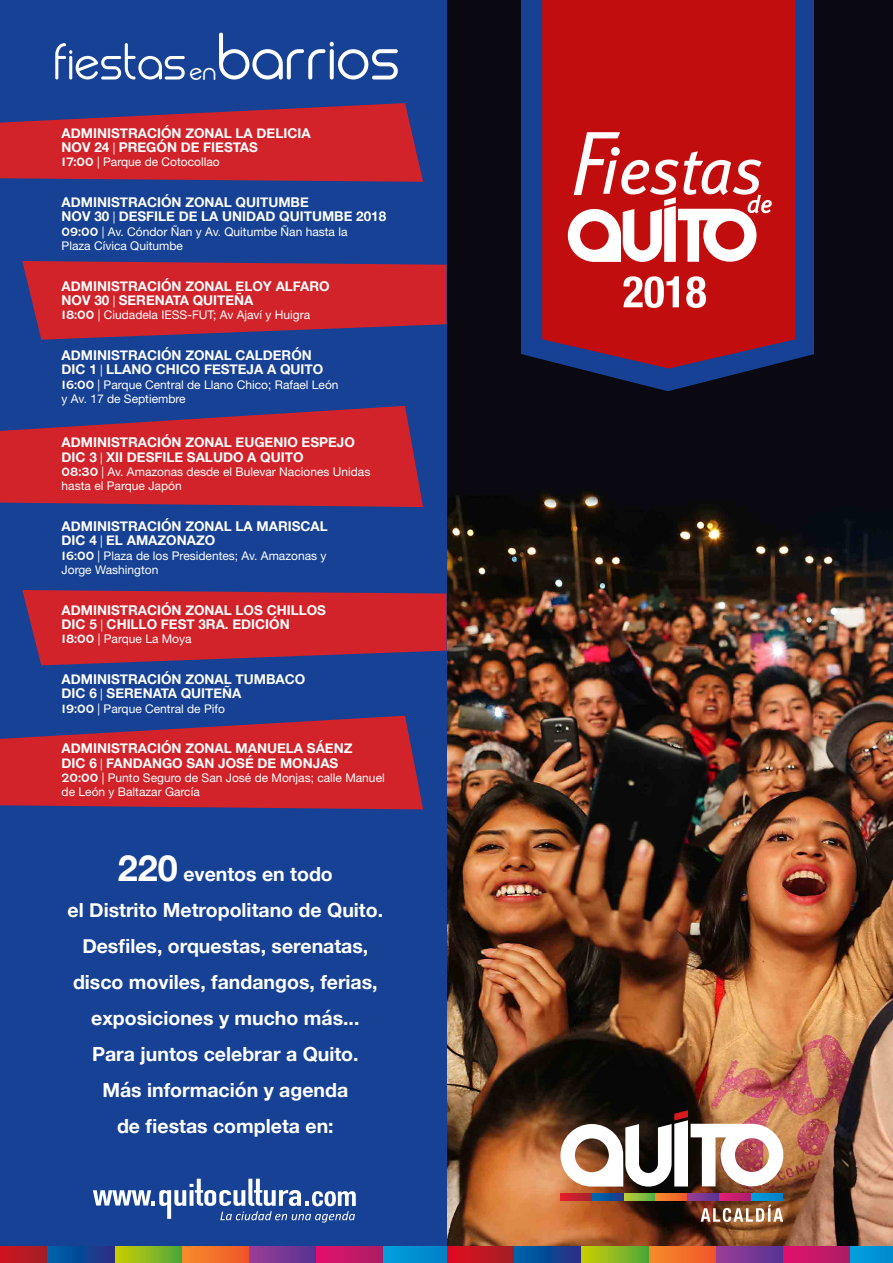
<style>
.page{position:relative;width:893px;height:1263px;background:#fff}
.page>*{position:absolute;margin:0;border:0;box-sizing:border-box;transform-origin:0 0}
.t1{font:67.5px "Biysk";color:#fff}
.t2{font:52.35px "Biysk";color:#fff}
.t3{font:700 36px "Helvetica Neue";color:#fff}
.t4{font:26.85px "Biysk";color:#fff}
.t5{font:700 19.5px/36px "Helvetica Neue";color:#fff;text-align:center}
.t6{font:700 13.5px/14.4px "Helvetica Neue";color:#fff}
.t7{font:12px/14.4px "Helvetica Neue";color:#fff}
.s1{font-family:"Aliment";font-weight:300}
</style>
<div class="page">
<img style="left:446px;top:0;width:447px;height:1246px">
<div style="left:0;top:0;width:446px;height:1263px;background:#164194"></div>
<svg style="left:0;top:103px;width:423px;height:79px"></svg>
<svg style="left:0;top:406px;width:423px;height:101px"></svg>
<svg style="left:0;top:716px;width:423px;height:93px;background:#b62739"></svg>
<svg style="left:22px;top:261px;width:424px;height:79px;background:#b52739"></svg>
<svg style="left:22px;top:590px;width:424px;height:75px;background:#b82738"></svg>
<svg style="left:93px;top:1179px;width:263px;height:43px"></svg>
<div style="left:0;top:1246px;width:48px;height:17px;background:linear-gradient(to right,#cf1421,#a21f24)"></div>
<svg style="left:48px;top:1246px;width:67px;height:17px"></svg>
<div style="left:115px;top:1246px;width:67px;height:17px;background:linear-gradient(to right,#cdcf01,#4ca73c)"></div>
<div style="left:182px;top:1246px;width:67px;height:17px;background:linear-gradient(to right,#f68d2a,#f0552a)"></div>
<div style="left:249px;top:1246px;width:67px;height:17px;background:linear-gradient(to right,#9c3c96,#563394)"></div>
<div style="left:316px;top:1246px;width:67px;height:17px;background:linear-gradient(to right,#e40f6d,#a91e65)"></div>
<svg style="left:383px;top:1246px;width:65px;height:17px"></svg>
<div style="left:448px;top:1246px;width:67px;height:17px;background:linear-gradient(to right,#e20b1f,#a12124)"></div>
<svg style="left:515px;top:1246px;width:67px;height:17px"></svg>
<div style="left:582px;top:1246px;width:67px;height:17px;background:linear-gradient(to right,#cdcf01,#4ca73b)"></div>
<div style="left:649px;top:1246px;width:67px;height:17px;background:linear-gradient(to right,#f68d2a,#f0552a)"></div>
<div style="left:716px;top:1246px;width:67px;height:17px;background:linear-gradient(to right,#9c3c96,#553394)"></div>
<div style="left:783px;top:1246px;width:67px;height:17px;background:linear-gradient(to right,#e40f6d,#a91e65)"></div>
<div style="left:850px;top:1246px;width:43px;height:17px;background:#0095d6"></div>
<svg style="left:522px;top:0;width:292px;height:391px;background:#143373"></svg>
<div style="left:542px;top:0;width:253px;height:368px;background:#c20d0e"></div>
<svg style="left:568px;top:132px;width:204px;height:132px"></svg>
<svg style="left:623px;top:276px;width:56px;height:32px"></svg>
<svg style="left:686px;top:276px;width:20px;height:32px"></svg>
<svg style="left:701px;top:1205px;width:82px;height:17px"></svg>
<svg style="left:560px;top:1193px;width:32px;height:7px"></svg>
<svg style="left:592px;top:1193px;width:32px;height:7px"></svg>
<svg style="left:624px;top:1193px;width:32px;height:7px"></svg>
<svg style="left:656px;top:1193px;width:32px;height:7px"></svg>
<svg style="left:688px;top:1193px;width:31px;height:7px"></svg>
<svg style="left:719px;top:1193px;width:32px;height:7px"></svg>
<svg style="left:751px;top:1193px;width:32px;height:7px"></svg>
<img style="left:560px;top:1110px;width:223px;height:76px">
<h1 class="t1" style="left:217px;top:33px;width:184px">BARRIOS</h1>
<h2 class="t2" style="left:53px;top:43px;width:134px">FIESTAS</h2>
<h3 class="t4" style="left:190px;top:61px;width:28px">EN</h3>
<p class="t6" style="left:62px;top:126px;width:250px;text-align:center">ADMINISTRACIÓN ZONAL LA DELICIA<br>PREGÓN DE FIESTAS</p>
<p class="t6" style="left:62px;top:140px;width:49px">NOV 24</p>
<p class="t7" style="left:62px;top:156px;width:160px"><span class="s1">17:00</span> | Parque de Cotocollao</p>
<p class="t6" style="left:119px;top:195px;width:269px;text-indent:-57px">ADMINISTRACIÓN ZONAL QUITUMBE<br>DESFILE DE LA UNIDAD QUITUMBE 2018</p>
<p class="t7" style="left:113px;top:141px;width:4px">|</p>
<p class="t6" style="left:62px;top:210px;width:49px">NOV 30</p>
<p class="t7" style="left:62px;top:225px;width:287px"><span class="s1">09:00</span> | Av. Cóndor Ñan y Av. Quitumbe Ñan hasta la<br>Plaza Cívica Quitumbe</p>
<p class="t6" style="left:119px;top:279px;width:212px;text-indent:-57px">ADMINISTRACIÓN ZONAL ELOY ALFARO<br>SERENATA QUITEÑA</p>
<p class="t7" style="left:113px;top:210px;width:4px">|</p>
<p class="t6" style="left:62px;top:293px;width:49px">NOV 30</p>
<p class="t7" style="left:62px;top:309px;width:250px"><span class="s1">18:00</span> | Ciudadela IESS-FUT; Av Ajaví y Huigra</p>
<p class="t6" style="left:106px;top:348px;width:219px;text-indent:-45px">ADMINISTRACIÓN ZONAL CALDERÓN<br>LLANO CHICO FESTEJA A QUITO</p>
<p class="t7" style="left:113px;top:294px;width:4px">|</p>
<p class="t6" style="left:62px;top:363px;width:37px">DIC 1</p>
<p class="t7" style="left:62px;top:378px;width:278px"><span class="s1">16:00</span> | Parque Central de Llano Chico; Rafael León y Av. 17 de Septiembre</p>
<p class="t6" style="left:62px;top:435px;width:295px;line-height:15px;text-align:center">ADMINISTRACIÓN ZONAL EUGENIO ESPEJO<br>XII DESFILE SALUDO A QUITO</p>
<p class="t7" style="left:100px;top:363px;width:4px">|</p>
<p class="t6" style="left:62px;top:450px;width:37px">DIC 3</p>
<p class="t7" style="left:62px;top:465px;width:310px"><span class="s1">08:30</span> | Av. Amazonas desde el Bulevar Naciones Unidas hasta el Parque Japón</p>
<p class="t6" style="left:106px;top:519px;width:223px;text-indent:-45px">ADMINISTRACIÓN ZONAL LA MARISCAL<br>EL AMAZONAZO</p>
<p class="t7" style="left:100px;top:451px;width:4px">|</p>
<p class="t6" style="left:62px;top:534px;width:37px">DIC 4</p>
<p class="t7" style="left:62px;top:549px;width:266px"><span class="s1">16:00</span> | Plaza de los Presidentes; Av. Amazonas y<br>Jorge Washington</p>
<p class="t6" style="left:107px;top:603px;width:221px;text-indent:-45px">ADMINISTRACIÓN ZONAL LOS CHILLOS<br>CHILLO FEST 3RA. EDICIÓN</p>
<p class="t7" style="left:100px;top:534px;width:4px">|</p>
<p class="t6" style="left:62px;top:617px;width:37px">DIC 5</p>
<p class="t7" style="left:62px;top:633px;width:131px"><span class="s1">18:00</span> | Parque La Moya</p>
<p class="t6" style="left:107px;top:672px;width:200px;text-indent:-45px">ADMINISTRACIÓN ZONAL TUMBACO<br>SERENATA QUITEÑA</p>
<p class="t7" style="left:101px;top:618px;width:4px">|</p>
<p class="t6" style="left:62px;top:687px;width:37px">DIC 6</p>
<p class="t7" style="left:62px;top:702px;width:165px"><span class="s1">19:00</span> | Parque Central de Pifo</p>
<p class="t6" style="left:106px;top:741px;width:248px;text-indent:-45px">ADMINISTRACIÓN ZONAL MANUELA SÁENZ<br>FANDANGO SAN JOSÉ DE MONJAS</p>
<p class="t7" style="left:100px;top:687px;width:4px">|</p>
<p class="t6" style="left:62px;top:756px;width:37px">DIC 6</p>
<p class="t7" style="left:62px;top:772px;width:325px;line-height:13.5px"><span class="s1">20:00</span> | Punto Seguro de San José de Monjas; calle Manuel de León y Baltazar García</p>
<p class="t7" style="left:100px;top:757px;width:4px">|</p>
<h3 class="t3" style="left:118px;top:840px;width:62px">220</h3>
<h3 class="t5" style="left:68px;top:893px;width:317px">el Distrito Metropolitano de Quito.<br>Desfiles, orquestas, serenatas, disco moviles, fandangos, ferias, exposiciones y mucho más...<br>Para juntos celebrar a Quito.<br>Más información y agenda<br>de fiestas completa en:</h3>
<h3 class="t5" style="left:183px;top:857px;width:151px">eventos en todo</h3>
</div>
